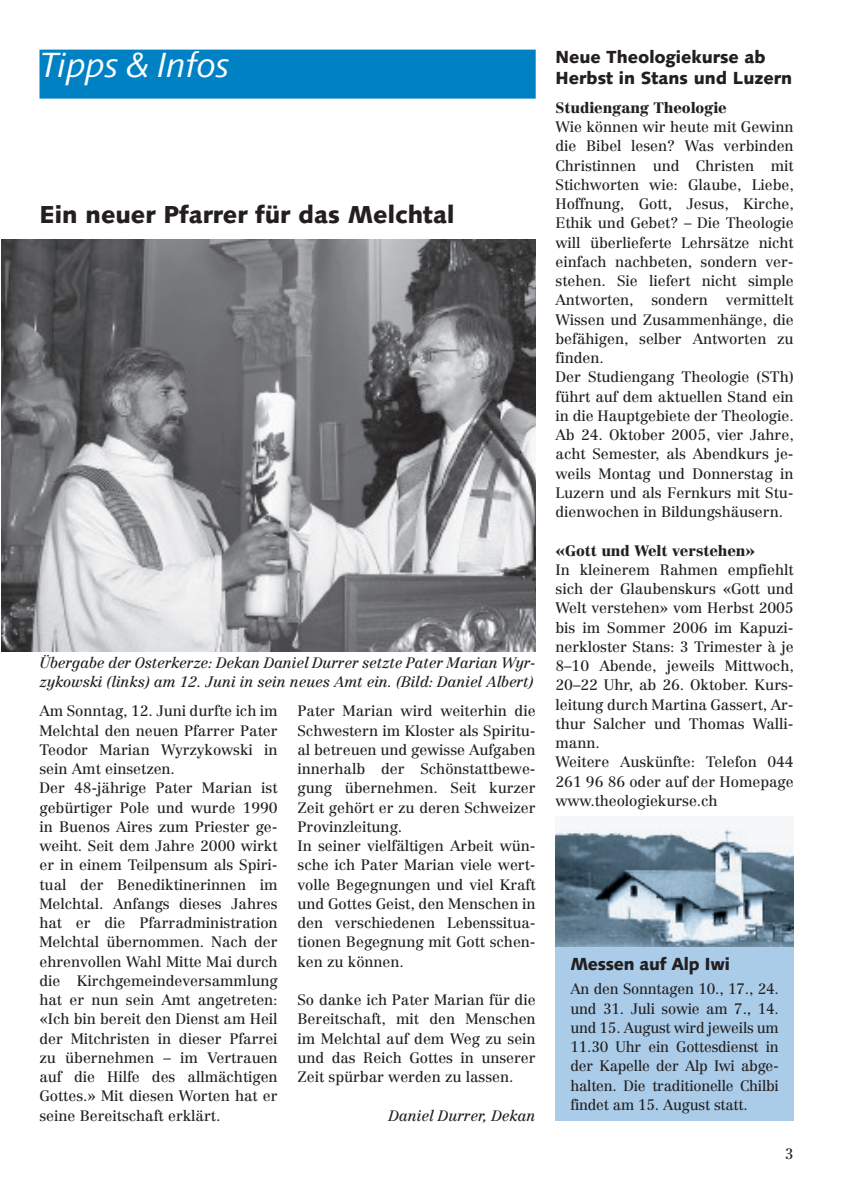
<style>
.page{position:relative;width:842px;height:1190px;background:#fff}
.page>*{position:absolute;margin:0;border:0;box-sizing:border-box;transform-origin:0 0}
.t1{font:italic 35px "Syntax";letter-spacing:-.01em;color:#fff}
.t2{font:900 24.5px "Syntax";color:#231f20}
.t3{font:900 17.5px/21px "Syntax";color:#231f20}
.t4{font:14.88px/19.2px "Centennial";letter-spacing:-.005em;color:#231f20}
.t5{font:italic 14.88px/19.2px "Centennial";letter-spacing:-.01em;color:#231f20}
.t6{font:900 14.88px "Centennial";letter-spacing:-.005em;color:#231f20}
</style>
<div class="page">
<div style="left:39px;top:50px;width:497px;height:49px;background:#0081c4"></div>
<img style="left:1px;top:240px;width:535px;height:411px">
<div style="left:555px;top:821px;width:239px;height:300px;background:#aacce9"></div>
<img style="left:555px;top:821px;width:239px;height:126px">
<h1 class="t1" style="left:39px;top:52px;width:192px">Tipps &amp; Infos</h1>
<h2 class="t2" style="left:39px;top:205px;width:416px">Ein neuer Pfarrer für das Melchtal</h2>
<p class="t5" style="left:39px;top:654px;width:498px">Übergabe der Osterkerze: Dekan Daniel Durrer setzte Pater Marian Wyr&shy;zykowski (links) am 12. Juni in sein neues Amt ein. (Bild: Daniel Albert)</p>
<p class="t4" style="left:39px;top:703px;width:240px">Am Sonntag, 12. Juni durfte ich im<br>Melchtal den neuen Pfarrer Pater<br>Teodor Marian Wyrzykowski in sein Amt einsetzen.<br>Der 48-jährige Pater Marian ist gebürtiger Pole und wurde 1990 in Buenos Aires zum Priester ge&shy;weiht. Seit dem Jahre 2000 wirkt er in einem Teilpensum als Spiri&shy;tual der Benediktinerinnen im<br>Melchtal. Anfangs dieses Jahres hat er die Pfarradministration<br>Melchtal übernommen. Nach der ehrenvollen Wahl Mitte Mai durch die Kirchgemeindeversammlung hat er nun sein Amt angetreten: «Ich bin bereit den Dienst am Heil der Mitchristen in dieser Pfarrei zu übernehmen – im Vertrauen auf die Hilfe des allmächtigen<br>Gottes.» Mit diesen Worten hat er seine Bereitschaft erklärt.</p>
<p class="t4" style="left:297px;top:703px;width:240px">Pater Marian wird weiterhin die<br>Schwestern im Kloster als Spiritu&shy;al betreuen und gewisse Aufgaben innerhalb der Schönstattbewe&shy;gung übernehmen. Seit kurzer<br>Zeit gehört er zu deren Schweizer<br>Provinzleitung.<br>In seiner vielfältigen Arbeit wün&shy;sche ich Pater Marian viele wert&shy;volle Begegnungen und viel Kraft und Gottes Geist, den Menschen in den verschiedenen Lebenssitua&shy;tionen Begegnung mit Gott schen&shy;ken zu können.</p>
<p class="t4" style="left:297px;top:991px;width:240px;text-align:justify">So danke ich Pater Marian für die Bereitschaft, mit den Menschen im Melchtal auf dem Weg zu sein und das Reich Gottes in unserer Zeit spürbar werden zu lassen.</p>
<p class="t5" style="left:388px;top:1107px;width:149px">Daniel Durrer, Dekan</p>
<p class="t3" style="left:555px;top:48px;width:238px">Neue Theologiekurse ab<br>Herbst in Stans und Luzern</p>
<p class="t6" style="left:555px;top:101px;width:173px">Studiengang Theologie</p>
<p class="t4" style="left:555px;top:119px;width:240px">Wie können wir heute mit Gewinn die Bibel lesen? Was verbinden<br>Christinnen und Christen mit<br>Stichworten wie: Glaube, Liebe,<br>Hoffnung, Gott, Jesus, Kirche,<br>Ethik und Gebet? – Die Theologie will überlieferte Lehrsätze nicht einfach nachbeten, sondern ver&shy;stehen. Sie liefert nicht simple<br>Antworten, sondern vermittelt<br>Wissen und Zusammenhänge, die befähigen, selber Antworten zu finden.<br>Der Studiengang Theologie (STh) führt auf dem aktuellen Stand ein in die Hauptgebiete der Theologie.<br>Ab 24. Oktober 2005, vier Jahre, acht Semester, als Abendkurs je&shy;weils Montag und Donnerstag in<br>Luzern und als Fernkurs mit Stu&shy;dienwochen in Bildungshäusern.</p>
<p class="t6" style="left:555px;top:544px;width:201px">«Gott und Welt verstehen»</p>
<p class="t4" style="left:555px;top:561px;width:240px">In kleinerem Rahmen empfiehlt sich der Glaubenskurs «Gott und<br>Welt verstehen» vom Herbst 2005 bis im Sommer 2006 im Kapuzi&shy;nerkloster Stans: 3 Trimester à je<br>8–10 Abende, jeweils Mittwoch,<br>20–22 Uhr, ab 26. Oktober. Kurs&shy;leitung durch Martina Gassert, Ar&shy;thur Salcher und Thomas Walli&shy;mann.<br>Weitere Auskünfte: Telefon 044<br>261 96 86 oder auf der Homepage www.theologiekurse.ch</p>
<p class="t3" style="left:570px;top:956px;width:161px">Messen auf Alp Iwi</p>
<p class="t4" style="left:570px;top:981px;width:210px;text-align:justify">An den Sonntagen 10., 17., 24. und 31. Juli sowie am 7., 14. und 15. August wird jeweils um 11.30 Uhr ein Gottesdienst in der Kapelle der Alp Iwi abge&shy;halten. Die traditionelle Chilbi findet am 15. August statt.</p>
<p class="t4" style="left:785px;top:1145px;width:10px">3</p>
</div>
